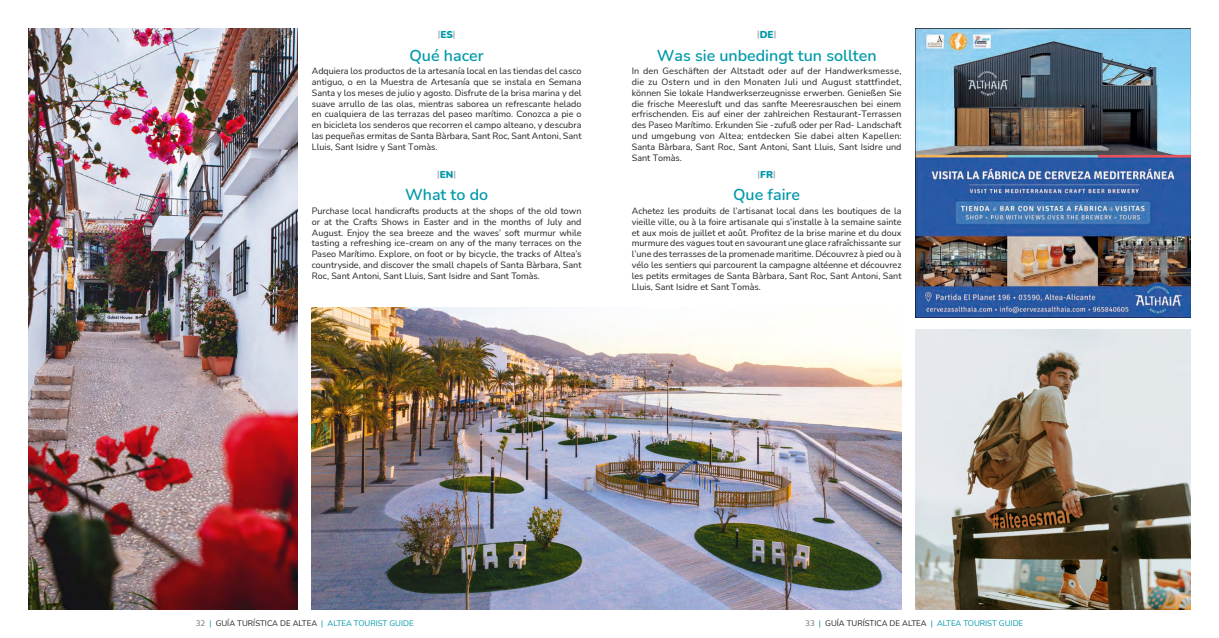
<style>
.page{position:relative;width:1219px;height:638px;background:#fff}
.page>*{position:absolute;margin:0;border:0;box-sizing:border-box;transform-origin:0 0}
.t1{font:600 16px "Nunito";color:#0099a9}
.t2{font:9px/10.8px "Nunito";color:#231f20;text-align:justify}
.t3{font:700 9px "Nunito";color:#a8a9ad}
.t4{font:8px "Nunito";color:#231f20}
.s1{font-weight:900;font-size:10px;color:#0099a9}
.s2{color:#6c6d70}
.s3{color:#0099a9}
</style>
<div class="page">
<img style="left:28px;top:28px;width:270px;height:581px">
<img style="left:312px;top:308px;width:589px;height:301px">
<img style="left:916px;top:330px;width:275px;height:279px">
<img style="left:916px;top:29px;width:275px;height:289px">
<p class="t3" style="left:438px;top:28px;width:19px">|<span class="s1">ES</span>|</p>
<h1 class="t1" style="left:410px;top:44px;width:76px">Qué hacer</h1>
<p class="t2" style="left:312px;top:65px;width:271px">Adquiera los productos de la artesanía local en las tiendas del casco antiguo, o en la Muestra de Artesanía que se instala en Semana Santa y los meses de julio y agosto. Disfrute de la brisa marina y del suave arrullo de las olas, mientras saborea un refrescante helado en cualquiera de las terrazas del paseo marítimo. Conozca a pie o en bicicleta los senderos que recorren el campo alteano, y descubra las pequeñas ermitas de Santa Bàrbara, Sant Roc, Sant Antoni, Sant Lluis, Sant Isidre y Sant Tomàs.</p>
<p class="t3" style="left:437px;top:168px;width:20px">|<span class="s1">EN</span>|</p>
<h1 class="t1" style="left:405px;top:183px;width:85px">What to do</h1>
<p class="t2" style="left:312px;top:205px;width:271px">Purchase local handicrafts products at the shops of the old town or at the Crafts Shows in Easter and in the months of July and August. Enjoy the sea breeze and the waves’ soft murmur while tasting a refreshing ice-cream on any of the many terraces on the Paseo Marítimo. Explore, on foot or by bicycle, the tracks of Altea’s countryside, and discover the small chapels of Santa Bàrbara, Sant Roc, Sant Antoni, Sant Lluis, Sant Isidre and Sant Tomàs.</p>
<p class="t3" style="left:757px;top:28px;width:21px">|<span class="s1">DE</span>|</p>
<h1 class="t1" style="left:657px;top:44px;width:221px">Was sie unbedingt tun sollten</h1>
<p class="t2" style="left:632px;top:65px;width:271px">In den Geschäften der Altstadt oder auf der Handwerksmesse, die zu Ostern und in den Monaten Juli und August stattfindet, können Sie lokale Handwerkserzeugnisse erwerben. Genießen Sie die frische Meeresluft und das sanfte Meeresrauschen bei einem erfrischenden. Eis auf einer der zahlreichen Restaurant-Terrassen des Paseo Marítimo. Erkunden Sie -zufuß oder per Rad- Landschaft und umgebung von Altea; entdecken Sie dabei alten Kapellen:<br>Santa Bàrbara, Sant Roc, Sant Antoni, Sant Lluis, Sant Isidre und Sant Tomàs.</p>
<p class="t3" style="left:758px;top:168px;width:20px">|<span class="s1">FR</span>|</p>
<h1 class="t1" style="left:733px;top:183px;width:68px">Que faire</h1>
<p class="t2" style="left:632px;top:205px;width:271px">Achetez les produits de l’artisanat local dans les boutiques de la vieille ville, ou à la foire artisanale qui s’installe à la semaine sainte et aux mois de juillet et août. Profitez de la brise marine et du doux murmure des vagues tout en savourant une glace rafraîchissante sur l’une des terrasses de la promenade maritime. Découvrez à pied ou à vélo les sentiers qui parcourent la campagne altéenne et découvrez les petits ermitages de Santa Bàrbara, Sant Roc, Sant Antoni, Sant Lluis, Sant Isidre et Sant Tomàs.</p>
<p class="t4" style="left:196px;top:618px;width:220px"><span class="s2">32</span> <span class="s3">|</span> GUÍA TURÍSTICA DE ALTEA <span class="s3">| ALTEA TOURIST GUIDE</span></p>
<p class="t4" style="left:805px;top:618px;width:220px"><span class="s2">33</span> <span class="s3">|</span> GUÍA TURÍSTICA DE ALTEA <span class="s3">| ALTEA TOURIST GUIDE</span></p>
</div>
